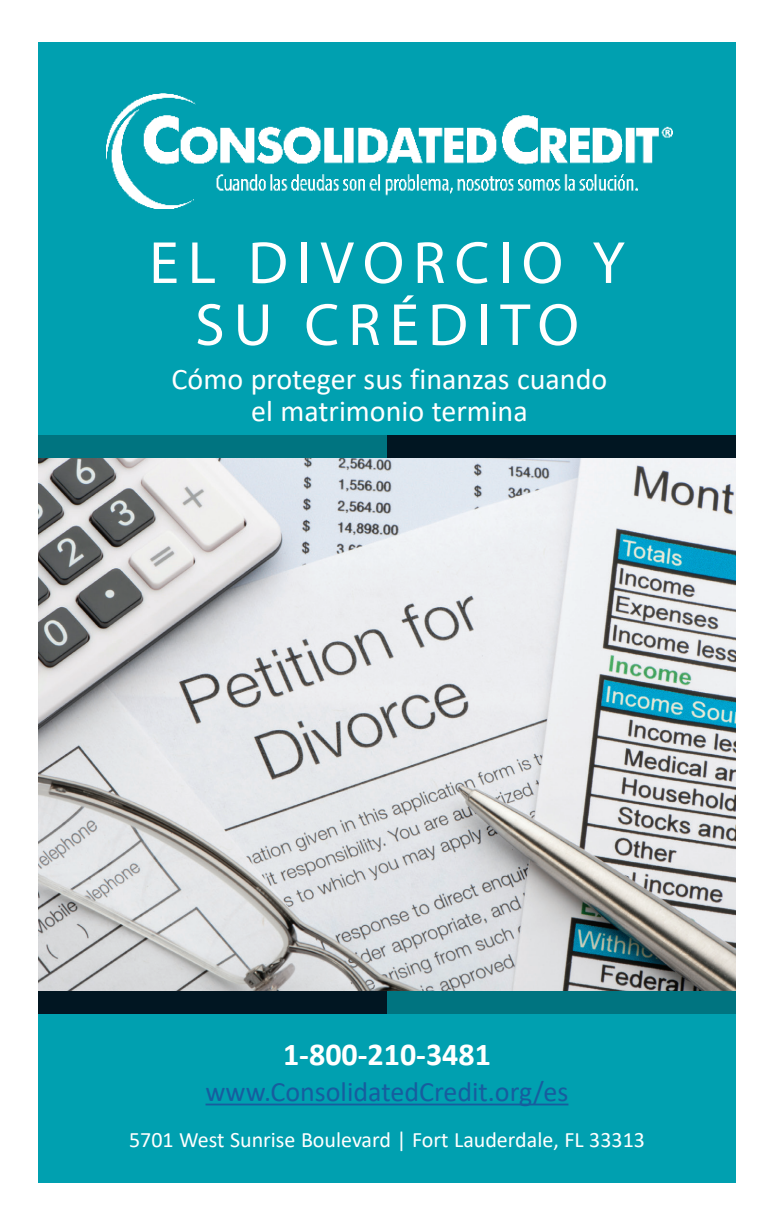
<style>
.page{position:relative;width:774px;height:1224px;background:#fff}
.page>*{position:absolute;margin:0;border:0;box-sizing:border-box;transform-origin:0 0}
.t1{font:60px/62px "Myriad Pro";letter-spacing:.15em;color:#fff;text-align:center}
.t2{font:700 32px "Calibri";color:#fff}
.t3{font:30px "Calibri";color:#fff}
.t4{font:28px "Calibri";color:#175d9e}
.t5{font:22px "Calibri";color:#fff}
</style>
<div class="page">
<img style="left:38px;top:458px;width:698px;height:533px">
<div style="left:38px;top:994px;width:698px;height:189px;background:#00a0b0"></div>
<div style="left:38px;top:42px;width:698px;height:414px;background:#00a0b0"></div>
<div style="left:387px;top:436px;width:349px;height:22px;background:#011622"></div>
<div style="left:38px;top:436px;width:349px;height:22px;background:#007480"></div>
<div style="left:38px;top:991px;width:349px;height:23px;background:#011622"></div>
<div style="left:387px;top:991px;width:349px;height:23px;background:#007480"></div>
<hr style="left:206px;top:1104px;width:362px;height:1px;background:#175d9e">
<img style="left:106px;top:94px;width:567px;height:115px">
<p class="t1" style="left:149px;top:231px;width:477px">EL DIVORCIO Y<br>SU CRÉDITO</p>
<p class="t3" style="left:172px;top:358px;width:437px">Cómo proteger sus finanzas cuando</p>
<p class="t3" style="left:251px;top:390px;width:278px">el matrimonio termina</p>
<p class="t2" style="left:283px;top:1032px;width:209px">1-800-210-3481</p>
<p class="t4" style="left:206px;top:1073px;width:364px">www.ConsolidatedCredit.org/es</p>
<p class="t5" style="left:129px;top:1125px;width:517px">5701 West Sunrise Boulevard | Fort Lauderdale, FL 33313</p>
</div>
